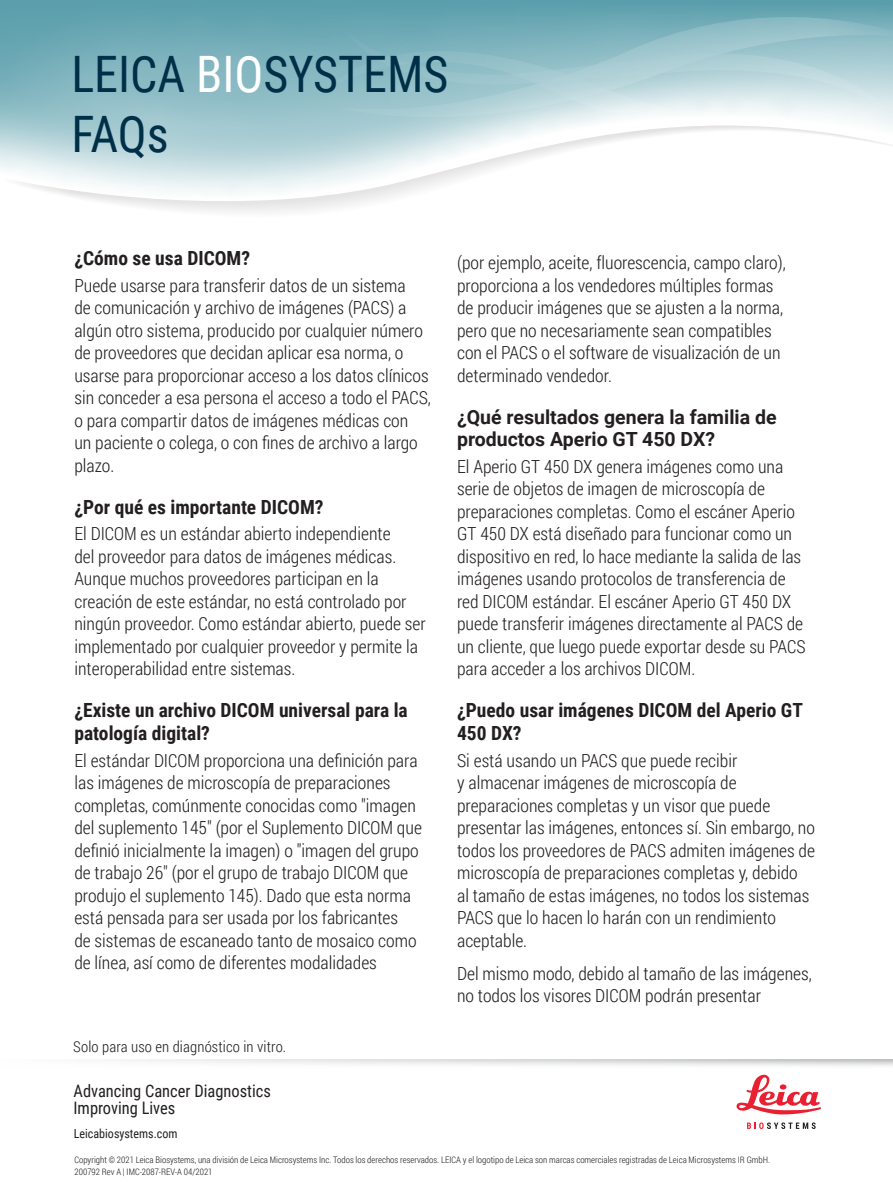
<style>
.page{position:relative;width:893px;height:1191px;background:#fff}
.page>*{position:absolute;margin:0;border:0;box-sizing:border-box;transform-origin:0 0}
.t1{font:50.25px/60.3px "Roboto Condensed";color:#003048;scale:.96 1}
.Subhead{font:700 19.5px/22.5px "Roboto Condensed";color:#231f20}
.Subhead-2{font:700 19.5px/22.5px "Roboto";color:#231f20}
.t2{font:300 18px/22.5px "Roboto Condensed";color:#231f20}
.t3{font:17.1px/17.1px "Roboto Condensed";color:#231f20;scale:.96 1}
.BACK_-_copyright{font:300 15px "Roboto Condensed";letter-spacing:.01em;color:#231f20}
.t4{font:12.6px "Roboto Condensed";color:#231f20;scale:.96 1}
.t5{font:300 9px/12px "Roboto Condensed";color:#231f20}
.s1{color:#fff}
</style>
<div class="page">
<svg style="left:129px;top:1059px;width:764px;height:7px"></svg>
<svg style="left:736px;top:1074px;width:85px;height:40px"></svg>
<svg style="left:747px;top:1122px;width:69px;height:7px"></svg>
<svg style="left:0;top:0;width:893px;height:169px;background:#74adb8"></svg>
<svg style="left:4px;top:118px;width:889px;height:94px"></svg>
<svg style="left:337px;top:17px;width:556px;height:108px;background:#a8cbd2"></svg>
<svg style="left:326px;top:51px;width:348px;height:62px;background:#a3c9d0"></svg>
<h1 class="t1" style="left:71px;top:42px;width:394px">LEICA <span class="s1">BIO</span>SYSTEMS<br>FAQs</h1>
<p class="Subhead" style="left:74px;top:246px;width:177px">¿Cómo se usa DICOM?</p>
<p class="t2" style="left:74px;top:273px;width:358px">Puede usarse para transferir datos de un sistema<br>de comunicación y archivo de imágenes (PACS) a algún otro sistema, producido por cualquier número de proveedores que decidan aplicar esa norma, o usarse para proporcionar acceso a los datos clínicos sin conceder a esa persona el acceso a todo el PACS, o para compartir datos de imágenes médicas con<br>un paciente o colega, o con fines de archivo a largo plazo.</p>
<p class="Subhead" style="left:74px;top:495px;width:251px">¿Por qué es importante DICOM?</p>
<p class="t2" style="left:74px;top:522px;width:353px">El DICOM es un estándar abierto independiente<br>del proveedor para datos de imágenes médicas.<br>Aunque muchos proveedores participan en la creación de este estándar, no está controlado por ningún proveedor. Como estándar abierto, puede ser implementado por cualquier proveedor y permite la interoperabilidad entre sistemas.</p>
<p class="Subhead" style="left:74px;top:698px;width:335px">¿Existe un archivo DICOM universal para la patología digital?</p>
<p class="t2" style="left:74px;top:748px;width:349px">El estándar DICOM proporciona una definición para las imágenes de microscopía de preparaciones completas, comúnmente conocidas como "imagen del suplemento 145" (por el Suplemento DICOM que definió inicialmente la imagen) o "imagen del grupo de trabajo 26" (por el grupo de trabajo DICOM que produjo el suplemento 145). Dado que esta norma está pensada para ser usada por los fabricantes<br>de sistemas de escaneado tanto de mosaico como de línea, así como de diferentes modalidades</p>
<p class="BACK_-_copyright" style="left:73px;top:1036px;width:214px">Solo para uso en diagnóstico in vitro.</p>
<p class="t3" style="left:74px;top:1081px;width:207px">Advancing Cancer Diagnostics<br>Improving Lives</p>
<p class="t4" style="left:74px;top:1125px;width:109px">Leicabiosystems.com</p>
<p class="t2" style="left:457px;top:251px;width:330px">(por ejemplo, aceite, fluorescencia, campo claro), proporciona a los vendedores múltiples formas de producir imágenes que se ajusten a la norma, pero que no necesariamente sean compatibles con el PACS o el software de visualización de un determinado vendedor.</p>
<p class="Subhead-2" style="left:457px;top:405px;width:321px">¿Qué resultados genera la familia de productos Aperio GT 450 DX?</p>
<p class="t2" style="left:457px;top:454px;width:350px">El Aperio GT 450 DX genera imágenes como una serie de objetos de imagen de microscopía de preparaciones completas. Como el escáner Aperio GT 450 DX está diseñado para funcionar como un dispositivo en red, lo hace mediante la salida de las imágenes usando protocolos de transferencia de red DICOM estándar. El escáner Aperio GT 450 DX puede transferir imágenes directamente al PACS de un cliente, que luego puede exportar desde su PACS para acceder a los archivos DICOM.</p>
<p class="Subhead" style="left:457px;top:698px;width:347px">¿Puedo usar imágenes DICOM del Aperio GT<br>450 DX?</p>
<p class="t2" style="left:457px;top:748px;width:359px">Si está usando un PACS que puede recibir<br>y almacenar imágenes de microscopía de preparaciones completas y un visor que puede presentar las imágenes, entonces sí. Sin embargo, no todos los proveedores de PACS admiten imágenes de microscopía de preparaciones completas y, debido<br>al tamaño de estas imágenes, no todos los sistemas PACS que lo hacen lo harán con un rendimiento aceptable.</p>
<p class="t2" style="left:457px;top:961px;width:356px">Del mismo modo, debido al tamaño de las imágenes, no todos los visores DICOM podrán presentar</p>
<p class="t5" style="left:75px;top:1153px;width:697px">Copyright © 2021 Leica Biosystems, una división de Leica Microsystems Inc. Todos los derechos reservados. LEICA y el logotipo de Leica son marcas comerciales registradas de Leica Microsystems IR GmbH.<br>200792 Rev A | IMC-2087-REV-A 04/2021</p>
</div>
